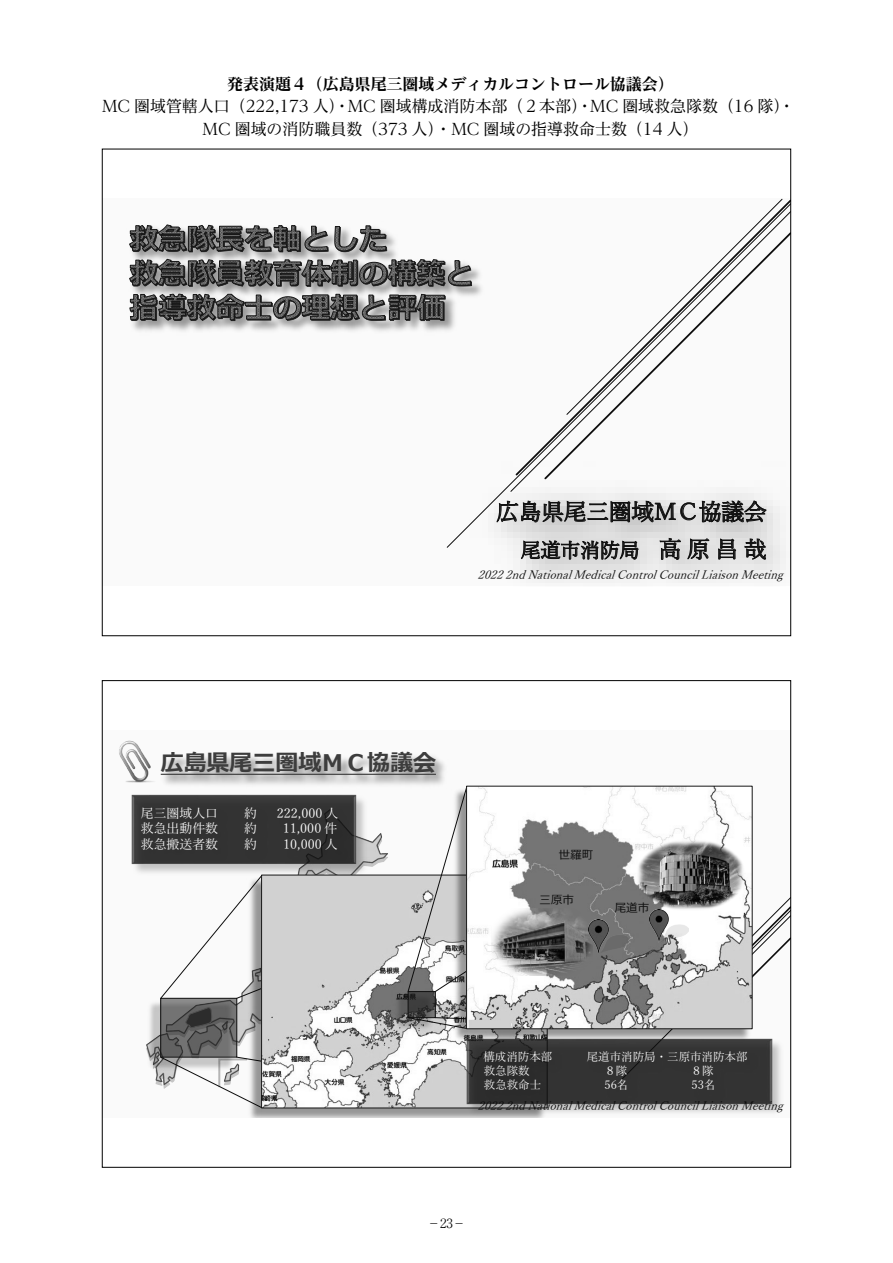
<style>
.page{position:relative;width:893px;height:1263px;background:#fff}
.page>*{position:absolute;margin:0;border:0;box-sizing:border-box;transform-origin:0 0}
.t1{font:700 22.95px "Meiryo UI";color:#3d3d3d}
.t2{font:22.95px "Yu Mincho";letter-spacing:-.02em;color:#121212}
.t3{font:20.1px "Yu Mincho";letter-spacing:-.015em;color:#121212}
.演題２{font:15.9px/22.4px "Reim Pr 6 N";color:#000;text-align:center}
.演題１{font:700 expanded 15.9px "Reim Pr 6 N";color:#000}
.t4{font:12.9px "Yu Mincho";color:#fff}
.t5{font:300 12.75px "Ryumin Pr 6 N";color:#000}
.t6{font:italic 11.55px "Yu Mincho";color:#0d0d0d}
.t7{font:11.55px "Yu Mincho";color:#fff}
.t8{font:11.55px "Meiryo";color:#0d0d0d}
.s1{font-size:22.95px}
</style>
<div class="page">
<div style="left:102px;top:730px;width:689px;height:387px;background:#fafafa"></div>
<img style="left:146px;top:1003px;width:14px;height:69px">
<img style="left:250px;top:1108px;width:214px;height:9px">
<svg style="left:160px;top:786px;width:629px;height:322px"></svg>
<img style="left:451px;top:786px;width:301px;height:258px">
<img style="left:468px;top:788px;width:282px;height:239px">
<div style="left:466px;top:786px;width:286px;height:243px;border:1px solid #161616"></div>
<img style="left:131px;top:794px;width:239px;height:84px">
<img style="left:464px;top:1037px;width:323px;height:80px">
<img style="left:635px;top:838px;width:111px;height:73px">
<img style="left:491px;top:908px;width:101px;height:68px">
<img style="left:589px;top:919px;width:41px;height:34px">
<img style="left:649px;top:910px;width:40px;height:32px">
<img style="left:144px;top:755px;width:320px;height:49px">
<svg style="left:161px;top:774px;width:275px;height:1px"></svg>
<img style="left:119px;top:740px;width:39px;height:46px">
<div style="left:102px;top:199px;width:689px;height:387px;background:#fafafa"></div>
<svg style="left:529px;top:199px;width:260px;height:262px"></svg>
<svg style="left:543px;top:231px;width:246px;height:230px"></svg>
<img style="left:451px;top:461px;width:329px;height:116px">
<img style="left:132px;top:268px;width:349px;height:63px">
<svg style="left:129px;top:224px;width:343px;height:63px"></svg>
<svg style="left:129px;top:293px;width:317px;height:28px;background:#6a6a6a"></svg>
<p class="演題１" style="left:227px;top:71px;width:448px">発表演題４（広島県尾三圏域メディカルコントロール協議会）</p>
<p class="演題２" style="left:102px;top:95px;width:694px">MC 圏域管轄人口（222,173 人）・MC 圏域構成消防本部（２本部）・MC 圏域救急隊数（16 隊）・<br>MC 圏域の消防職員数（373 人）・MC 圏域の指導救命士数（14 人）</p>
<p class="t2" style="left:496px;top:491px;width:272px">広島県尾三圏域ＭＣ協議会</p>
<p class="t3" style="left:521px;top:532px;width:247px">尾道市消防局 <span class="s1">高原昌哉</span></p>
<p class="t6" style="left:477px;top:564px;width:313px">20222ndNationalMedicalControlCouncilLiaisonMeeting</p>
<p class="t1" style="left:161px;top:747px;width:277px">広島県尾三圏域ＭＣ協議会</p>
<p class="t4" style="left:141px;top:801px;width:79px">尾三圏域人口</p>
<p class="t4" style="left:244px;top:801px;width:14px">約</p>
<p class="t4" style="left:277px;top:801px;width:63px">222,000 人</p>
<p class="t4" style="left:141px;top:816px;width:79px">救急出動件数</p>
<p class="t4" style="left:244px;top:816px;width:14px">約</p>
<p class="t4" style="left:283px;top:816px;width:56px">11,000 件</p>
<p class="t4" style="left:141px;top:832px;width:79px">救急搬送者数</p>
<p class="t4" style="left:244px;top:832px;width:14px">約</p>
<p class="t4" style="left:283px;top:832px;width:56px">10,000 人</p>
<p class="t8" style="left:559px;top:846px;width:36px">世羅町</p>
<p class="t8" style="left:539px;top:892px;width:36px">三原市</p>
<p class="t8" style="left:615px;top:899px;width:36px">尾道市</p>
<p class="t7" style="left:483px;top:1046px;width:70px">構成消防本部</p>
<p class="t7" style="left:587px;top:1046px;width:162px">尾道市消防局・三原市消防本部</p>
<p class="t7" style="left:484px;top:1060px;width:47px">救急隊数</p>
<p class="t7" style="left:604px;top:1060px;width:24px">８隊</p>
<p class="t7" style="left:691px;top:1060px;width:24px">８隊</p>
<p class="t7" style="left:484px;top:1074px;width:59px">救急救命士</p>
<p class="t7" style="left:604px;top:1074px;width:25px">56名</p>
<p class="t7" style="left:692px;top:1074px;width:25px">53名</p>
<p class="t6" style="left:477px;top:1095px;width:313px">20222ndNationalMedicalControlCouncilLiaisonMeeting</p>
<p class="t5" style="left:427px;top:1213px;width:40px">－23－</p>
</div>
